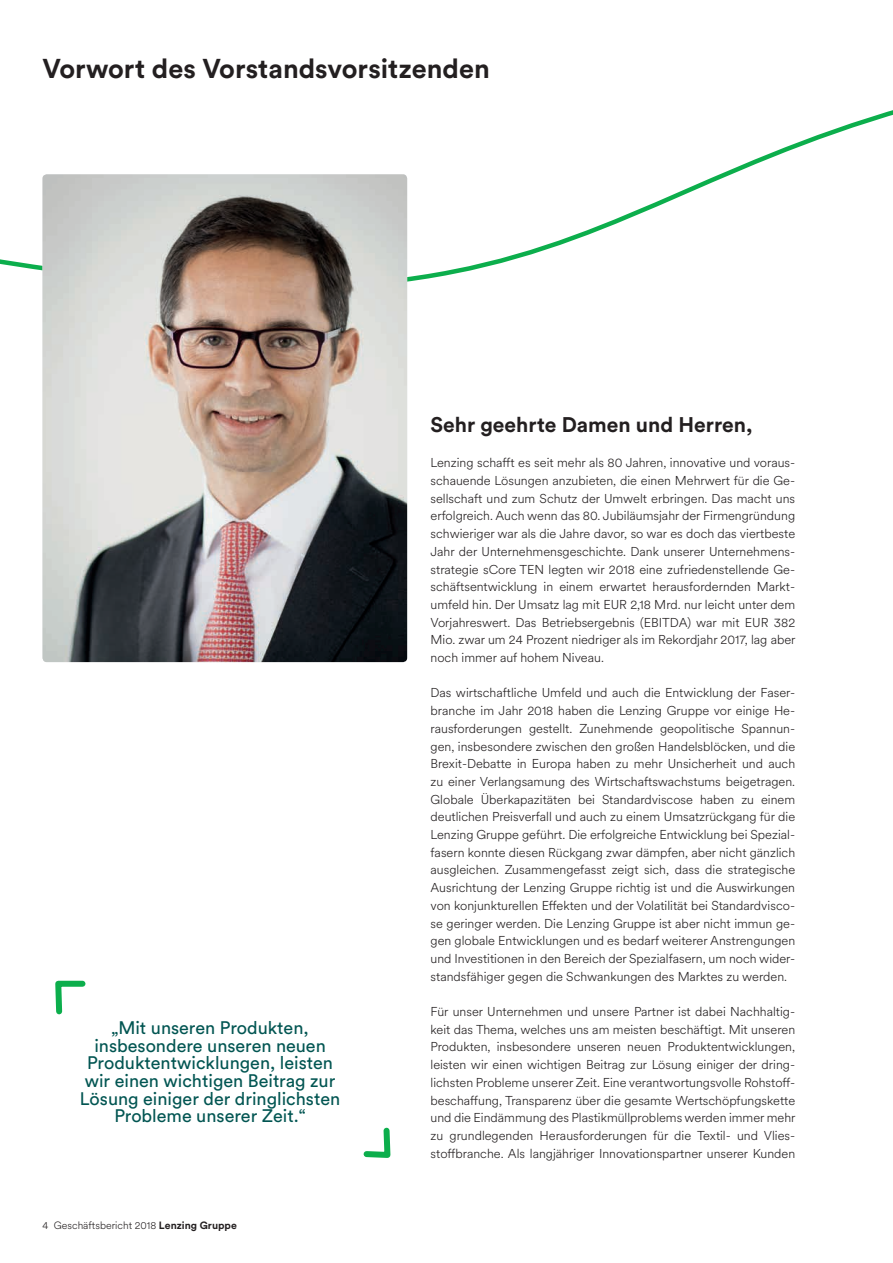
<style>
.page{position:relative;width:893px;height:1263px;background:#fff}
.page>*{position:absolute;margin:0;border:0;box-sizing:border-box;transform-origin:0 0}
.t1{font:700 27px "Circular Pro";color:#231f20}
.t2{font:700 21px "Circular Pro";color:#231f20}
.t3{font:18px/17.7px "Circular Pro";color:#025552;text-align:center}
.t4{font:300 12.75px/17.7px "Lenzing Circular";color:#231f20;text-align:justify}
.t5{font:300 10.5px "Lenzing Circular";color:#231f20}
.s1{font-family:"Circular Pro";font-weight:700}
</style>
<div class="page">
<svg style="left:0;top:110px;width:893px;height:291px"></svg>
<img style="left:43px;top:174px;width:364px;height:488px">
<svg style="left:55px;top:980px;width:31px;height:35px"></svg>
<svg style="left:363px;top:1127px;width:28px;height:31px"></svg>
<h1 class="t1" style="left:43px;top:50px;width:449px">Vorwort des Vorstandsvorsitzenden</h1>
<h3 class="t3" style="left:80px;top:1018px;width:262px">„Mit unseren Produkten, insbesondere unseren neuen<br>Produktentwicklungen, leisten wir einen wichtigen Beitrag zur<br>Lösung einiger der dringlichsten<br>Probleme unserer Zeit.“</h3>
<p class="t5" style="left:43px;top:1218px;width:196px">4 Geschäftsbericht 2018 <span class="s1">Lenzing Gruppe</span></p>
<h2 class="t2" style="left:431px;top:410px;width:324px">Sehr geehrte Damen und Herren,</h2>
<p class="t4" style="left:431px;top:453px;width:366px">Lenzing schafft es seit mehr als 80 Jahren, innovative und voraus&shy;schauende Lösungen anzubieten, die einen Mehrwert für die Ge&shy;sellschaft und zum Schutz der Umwelt erbringen. Das macht uns erfolgreich. Auch wenn das 80. Jubiläumsjahr der Firmengründung schwieriger war als die Jahre davor, so war es doch das viertbeste Jahr der Unternehmensgeschichte. Dank unserer Unternehmens&shy;strategie sCore TEN legten wir 2018 eine zufriedenstellende Ge&shy;schäftsentwicklung in einem erwartet herausfordernden Markt&shy;umfeld hin. Der Umsatz lag mit EUR 2,18 Mrd. nur leicht unter dem Vorjahreswert. Das Betriebsergebnis (EBITDA) war mit EUR 382<br>Mio. zwar um 24 Prozent niedriger als im Rekordjahr 2017, lag aber noch immer auf hohem Niveau.</p>
<p class="t4" style="left:431px;top:684px;width:366px">Das wirtschaftliche Umfeld und auch die Entwicklung der Faser&shy;branche im Jahr 2018 haben die Lenzing Gruppe vor einige He&shy;rausforderungen gestellt. Zunehmende geopolitische Spannun&shy;gen, insbesondere zwischen den großen Handelsblöcken, und die Brexit-Debatte in Europa haben zu mehr Unsicherheit und auch zu einer Verlangsamung des Wirtschaftswachstums beigetragen.<br>Globale Überkapazitäten bei Standardviscose haben zu einem deutlichen Preisverfall und auch zu einem Umsatzrückgang für die Lenzing Gruppe geführt. Die erfolgreiche Entwicklung bei Spezial&shy;fasern konnte diesen Rückgang zwar dämpfen, aber nicht gänzlich ausgleichen. Zusammengefasst zeigt sich, dass die strategische Ausrichtung der Lenzing Gruppe richtig ist und die Auswirkungen von konjunkturellen Effekten und der Volatilität bei Standardvisco&shy;se geringer werden. Die Lenzing Gruppe ist aber nicht immun ge&shy;gen globale Entwicklungen und es bedarf weiterer Anstrengungen und Investitionen in den Bereich der Spezialfasern, um noch wider&shy;standsfähiger gegen die Schwankungen des Marktes zu werden.</p>
<p class="t4" style="left:431px;top:1002px;width:366px">Für unser Unternehmen und unsere Partner ist dabei Nachhaltig&shy;keit das Thema, welches uns am meisten beschäftigt. Mit unseren Produkten, insbesondere unseren neuen Produktentwicklungen, leisten wir einen wichtigen Beitrag zur Lösung einiger der dring&shy;lichsten Probleme unserer Zeit. Eine verantwortungsvolle Rohstoff&shy;beschaffung, Transparenz über die gesamte Wertschöpfungskette und die Eindämmung des Plastikmüllproblems werden immer mehr zu grundlegenden Herausforderungen für die Textil- und Vlies&shy;stoffbranche. Als langjähriger Innovationspartner unserer Kunden</p>
</div>
